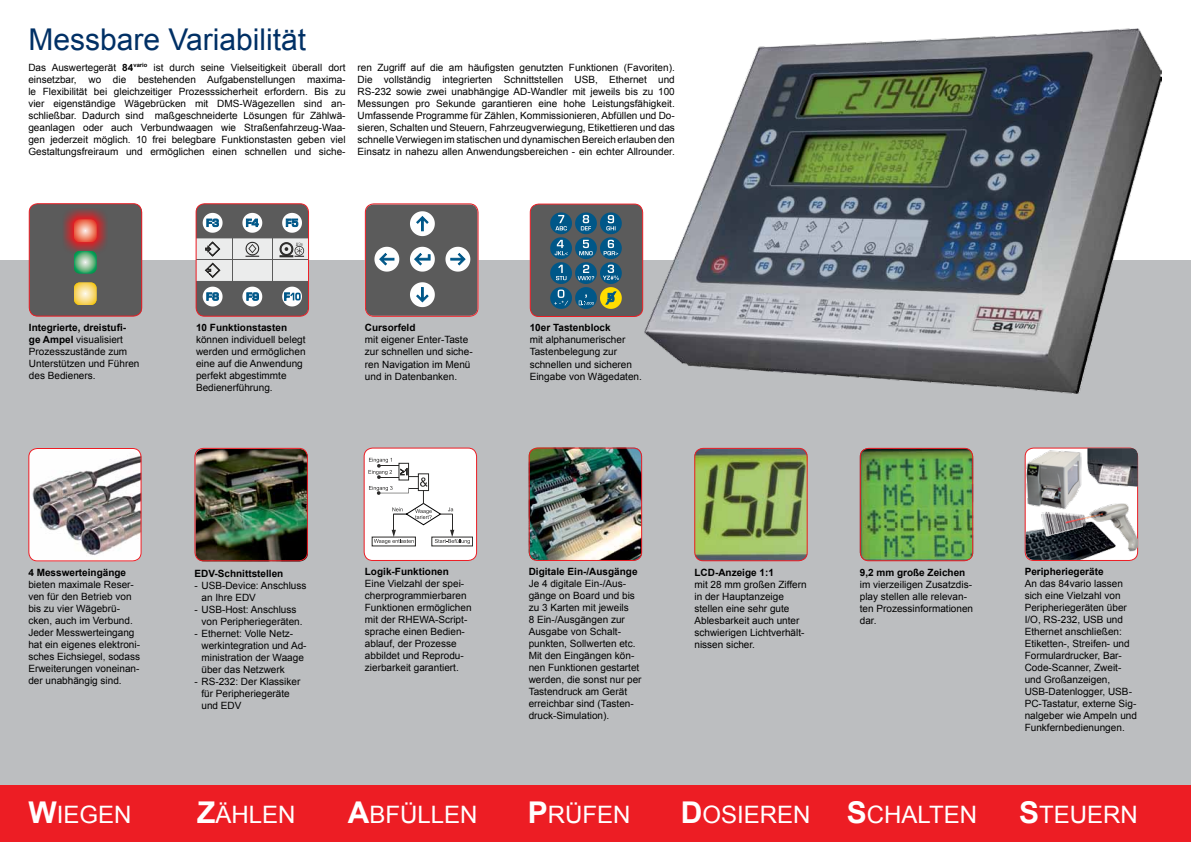
<style>
.page{position:relative;width:1191px;height:842px;background:#fff}
.page>*{position:absolute;margin:0;border:0;box-sizing:border-box;transform-origin:0 0}
.t1{font:30px "Arial";color:#003065}
.t2{font:24px "Arial";color:#fff}
.t3{font:10px/12px "Arial";color:#000}
.t4{font:700 10px "Arial";color:#000}
.s1{font-weight:700}
.s2{font-weight:700;font-size:30px}
</style>
<div class="page">
<div style="left:0;top:260px;width:1191px;height:525px;background:#bcbec0"></div>
<div style="left:0;top:785px;width:1191px;height:57px;background:#ed1d24"></div>
<svg style="left:365px;top:204px;width:113px;height:112px;background:#747778"></svg>
<div style="left:365px;top:203px;width:113px;height:114px;border:1px solid #ed1d24;border-radius:9px"></div>
<svg style="left:29px;top:204px;width:113px;height:112px;background:#6e625b"></svg>
<div style="left:29px;top:203px;width:113px;height:114px;border:1px solid #ed1d24;border-radius:9px"></div>
<div style="left:364px;top:448px;width:112px;height:112px;background:#fff;border-radius:9px"></div>
<div style="left:364px;top:448px;width:113px;height:113px;border:1px solid #ed1d24;border-radius:9px"></div>
<img style="left:196px;top:449px;width:112px;height:112px">
<div style="left:194px;top:448px;width:114px;height:113px;border:1px solid #ed1d24;border-radius:9px"></div>
<img style="left:861px;top:448px;width:112px;height:113px">
<div style="left:1025px;top:448px;width:112px;height:112px;background:#fff;border-radius:9px"></div>
<div style="left:1024px;top:448px;width:114px;height:113px;border:1px solid #ed1d24;border-radius:9px"></div>
<img style="left:694px;top:448px;width:113px;height:113px">
<svg style="left:196px;top:204px;width:112px;height:112px;background:#999d9f"></svg>
<hr style="left:232px;top:238px;width:1px;height:43px;background:#5b5b5b">
<hr style="left:272px;top:238px;width:1px;height:43px;background:#5b5b5b">
<div style="left:196px;top:203px;width:113px;height:114px;border:1px solid #ed1d24;border-radius:9px"></div>
<div style="left:694px;top:448px;width:113px;height:113px;border:1px solid #ed1d24;border-radius:9px"></div>
<img style="left:644px;top:28px;width:517px;height:366px">
<svg style="left:530px;top:204px;width:112px;height:113px;background:#4b646d"></svg>
<div style="left:530px;top:204px;width:113px;height:113px;border:1px solid #ed1d24;border-radius:9px"></div>
<img style="left:29px;top:448px;width:112px;height:113px">
<div style="left:28px;top:448px;width:114px;height:113px;border:1px solid #ed1d24;border-radius:9px"></div>
<img style="left:529px;top:448px;width:113px;height:113px">
<div style="left:529px;top:448px;width:113px;height:113px;border:1px solid #ed1d24;border-radius:9px"></div>
<div style="left:859px;top:448px;width:114px;height:113px;border:1px solid #ed1d24;border-radius:9px"></div>
<img style="left:1025px;top:511px;width:95px;height:49px">
<img style="left:1040px;top:501px;width:97px;height:51px">
<img style="left:1024px;top:448px;width:62px;height:63px">
<img style="left:1087px;top:448px;width:50px;height:39px">
<svg style="left:368px;top:458px;width:102px;height:86px"></svg>
<h1 class="t1" style="left:28px;top:20px;width:279px">Messbare Variabilität</h1>
<p class="t3" style="left:28px;top:61px;width:319px;text-align:justify">Das Auswertegerät <span class="s1">84</span><sup>vario</sup> ist durch seine Vielseitigkeit überall dort einsetzbar, wo die bestehenden Aufgabenstellungen maxima&shy;le Flexibilität bei gleichzeitiger Prozesssicherheit erfordern. Bis zu vier eigenständige Wägebrücken mit DMS-Wägezellen sind an&shy;schließbar. Dadurch sind maßgeschneiderte Lösungen für Zählwä&shy;geanlagen oder auch Verbundwaagen wie Straßenfahrzeug-Waa&shy;gen jederzeit möglich. 10 frei belegbare Funktionstasten geben viel Gestaltungsfreiraum und ermöglichen einen schnellen und siche-</p>
<p class="t3" style="left:357px;top:61px;width:319px;text-align:justify">ren Zugriff auf die am häufigsten genutzten Funktionen (Favoriten).<br>Die vollständig integrierten Schnittstellen USB, Ethernet und RS-232 sowie zwei unabhängige AD-Wandler mit jeweils bis zu 100<br>Messungen pro Sekunde garantieren eine hohe Leistungsfähigkeit.<br>Umfassende Programme für Zählen, Kommissionieren, Abfüllen und Do&shy;sieren, Schalten und Steuern, Fahrzeugverwiegung, Etikettieren und das schnelle Verwiegen im statischen und dynamischen Bereich erlauben den Einsatz in nahezu allen Anwendungsbereichen - ein echter Allrounder.</p>
<p class="t3" style="left:29px;top:321px;width:112px"><span class="s1">Integrierte, dreistufi&shy;ge Ampel</span> visualisiert<br>Prozesszustände zum<br>Unterstützen und Führen des Bedieners.</p>
<p class="t4" style="left:196px;top:321px;width:93px">10 Funktionstasten</p>
<p class="t3" style="left:196px;top:333px;width:111px">können individuell belegt werden und ermöglichen eine auf die Anwendung perfekt abgestimmte<br>Bedienerführung.</p>
<p class="t4" style="left:365px;top:321px;width:52px">Cursorfeld</p>
<p class="t3" style="left:365px;top:334px;width:109px">mit eigener Enter-Taste zur schnellen und siche&shy;ren Navigation im Menü und in Datenbanken.</p>
<p class="t4" style="left:530px;top:321px;width:82px">10er Tastenblock</p>
<p class="t3" style="left:530px;top:334px;width:114px">mit alphanumerischer<br>Tastenbelegung zur schnellen und sicheren<br>Eingabe von Wägedaten.</p>
<p class="t4" style="left:28px;top:565px;width:99px">4 Messwerteingänge</p>
<p class="t3" style="left:28px;top:578px;width:113px">bieten maximale Reser&shy;ven für den Betrieb von bis zu vier Wägebrü&shy;cken, auch im Verbund.<br>Jeder Messwerteingang hat ein eigenes elektroni&shy;sches Eichsiegel, sodass<br>Erweiterungen voneinan&shy;der unabhängig sind.</p>
<p class="t4" style="left:194px;top:567px;width:90px">EDV-Schnittstellen</p>
<p class="t3" style="left:201px;top:580px;width:107px;text-indent:-7px">- USB-Device: Anschluss an Ihre EDV</p>
<p class="t3" style="left:201px;top:604px;width:103px;text-indent:-7px">- USB-Host: Anschluss von Peripheriegeräten.</p>
<p class="t3" style="left:201px;top:628px;width:107px;text-indent:-7px">- Ethernet: Volle Netz&shy;werkintegration und Ad&shy;ministration der Waage über das Netzwerk</p>
<p class="t3" style="left:201px;top:676px;width:100px;text-indent:-7px">- RS-232: Der Klassiker für Peripheriegeräte und EDV</p>
<p class="t4" style="left:365px;top:565px;width:85px">Logik-Funktionen</p>
<p class="t3" style="left:365px;top:578px;width:108px">Eine Vielzahl der spei&shy;cherprogrammierbaren<br>Funktionen ermöglichen mit der RHEWA-Script&shy;sprache einen Bedien&shy;ablauf, der Prozesse abbildet und Reprodu&shy;zierbarkeit garantiert.</p>
<p class="t4" style="left:529px;top:565px;width:110px">Digitale Ein-/Ausgänge</p>
<p class="t3" style="left:529px;top:578px;width:114px">Je 4 digitale Ein-/Aus&shy;gänge on Board und bis zu 3 Karten mit jeweils<br>8 Ein-/Ausgängen zur<br>Ausgabe von Schalt&shy;punkten, Sollwerten etc.<br>Mit den Eingängen kön&shy;nen Funktionen gestartet werden, die sonst nur per<br>Tastendruck am Gerät erreichbar sind (Tasten&shy;druck-Simulation).</p>
<p class="t4" style="left:694px;top:565px;width:81px">LCD-Anzeige 1:1</p>
<p class="t3" style="left:694px;top:578px;width:114px">mit 28 mm großen Ziffern in der Hauptanzeige stellen eine sehr gute<br>Ablesbarkeit auch unter schwierigen Lichtverhält&shy;nissen sicher.</p>
<p class="t4" style="left:859px;top:565px;width:107px">9,2 mm große Zeichen</p>
<p class="t3" style="left:859px;top:578px;width:115px">im vierzeiligen Zusatzdis&shy;play stellen alle relevan&shy;ten Prozessinformationen dar.</p>
<p class="t4" style="left:1024px;top:565px;width:80px">Peripheriegeräte</p>
<p class="t3" style="left:1024px;top:578px;width:114px">An das 84vario lassen sich eine Vielzahl von<br>Peripheriegeräten über<br>I/O, RS-232, USB und<br>Ethernet anschließen:<br>Etiketten-, Streifen- und<br>Formulardrucker, Bar-<br>Code-Scanner, Zweit&shy;und Großanzeigen,<br>USB-Datenlogger, USB-<br>PC-Tastatur, externe Sig&shy;nalgeber wie Ampeln und<br>Funkfernbedienungen.</p>
<h2 class="t2" style="left:28px;top:798px;width:105px"><span class="s2">W</span>IEGEN</h2>
<h2 class="t2" style="left:197px;top:798px;width:100px"><span class="s2">Z</span>ÄHLEN</h2>
<h2 class="t2" style="left:348px;top:798px;width:131px"><span class="s2">A</span>BFÜLLEN</h2>
<h2 class="t2" style="left:528px;top:798px;width:104px"><span class="s2">P</span>RÜFEN</h2>
<h2 class="t2" style="left:680px;top:798px;width:298px"><span class="s2">D</span>OSIEREN <span class="s2">S</span>CHALTEN</h2>
<h2 class="t2" style="left:1019px;top:798px;width:120px"><span class="s2">S</span>TEUERN</h2>
</div>
